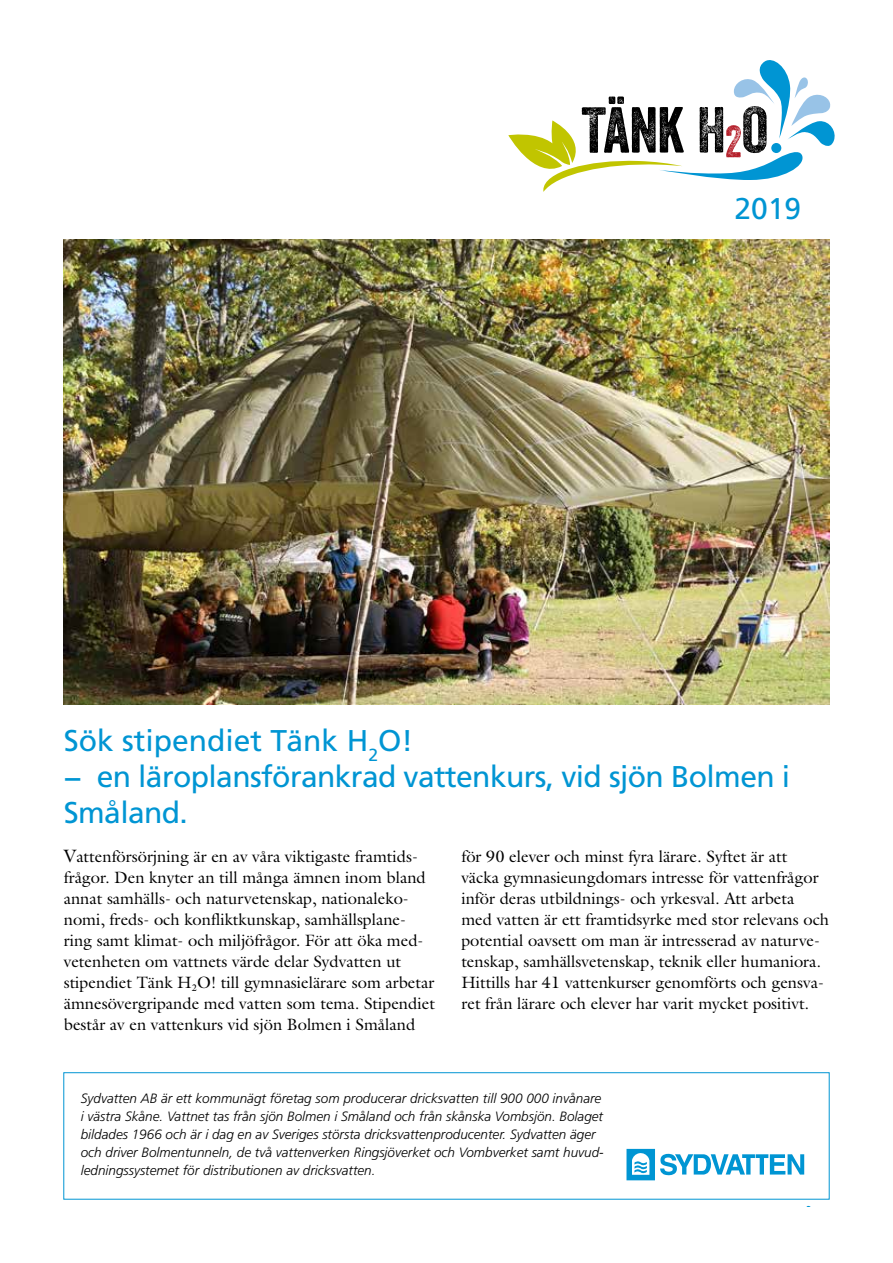
<style>
.page{position:relative;width:893px;height:1263px;background:#fff}
.page>*{position:absolute;margin:0;border:0;box-sizing:border-box;transform-origin:0 0}
.t1{font:30px/36px "Frutiger LT Std";letter-spacing:-.02em;color:#0095d3}
.t2{font:16.5px/21px "Galliard";color:#000}
.t3{font:italic 300 13.5px/18px "Frutiger LT Std";color:#000}
.s1{font-size:18px}
</style>
<div class="page">
<div style="left:63px;top:1072px;width:767px;height:127px;border:1px solid #0095d3"></div>
<img style="left:64px;top:239px;width:765px;height:466px">
<svg style="left:508px;top:60px;width:327px;height:132px"></svg>
<div style="left:771px;top:143px;width:10px;height:10px;background:#0095d3;border-radius:50%"></div>
<div style="left:626px;top:1149px;width:29px;height:31px;background:#0095d3"></div>
<svg style="left:660px;top:1153px;width:144px;height:23px"></svg>
<svg style="left:632px;top:1153px;width:17px;height:22px"></svg>
<h1 class="t1" style="left:735px;top:191px;width:68px">2019</h1>
<h1 class="t1" style="left:64px;top:722px;width:728px">Sök stipendiet Tänk H<sub>2</sub>O!<br>− en läroplansförankrad vattenkurs, vid sjön Bolmen i<br>Småland.</h1>
<p class="t2" style="left:461px;top:846px;width:369px">för 90 elever och minst fyra lärare. Syftet är att<br>väcka gymnasieungdomars intresse för vattenfrågor inför deras utbildnings- och yrkesval. Att arbeta med vatten är ett framtidsyrke med stor relevans och potential oavsett om man är intresserad av naturve&shy;tenskap, samhällsvetenskap, teknik eller humaniora.<br>Hittills har 41 vattenkurser genomförts och gensva&shy;ret från lärare och elever har varit mycket positivt.</p>
<p class="t2" style="left:64px;top:846px;width:373px"><span class="s1">V</span>attenförsörjning är en av våra viktigaste framtids&shy;frågor. Den knyter an till många ämnen inom bland annat samhälls- och naturvetenskap, nationaleko&shy;nomi, freds- och konfliktkunskap, samhällsplane&shy;ring samt klimat- och miljöfrågor. För att öka med&shy;vetenheten om vattnets värde delar Sydvatten ut stipendiet Tänk H<sub>2</sub>O! till gymnasielärare som arbetar ämnesövergripande med vatten som tema. Stipendiet består av en vattenkurs vid sjön Bolmen i Småland</p>
<p class="t3" style="left:81px;top:1089px;width:524px">Sydvatten AB är ett kommunägt företag som producerar dricksvatten till 900 000 invånare i västra Skåne. Vattnet tas från sjön Bolmen i Småland och från skånska Vombsjön. Bolaget bildades 1966 och är i dag en av Sveriges största dricksvattenproducenter. Sydvatten äger och driver Bolmentunneln, de två vattenverken Ringsjöverket och Vombverket samt huvud&shy;ledningssystemet för distributionen av dricksvatten.</p>
</div>
